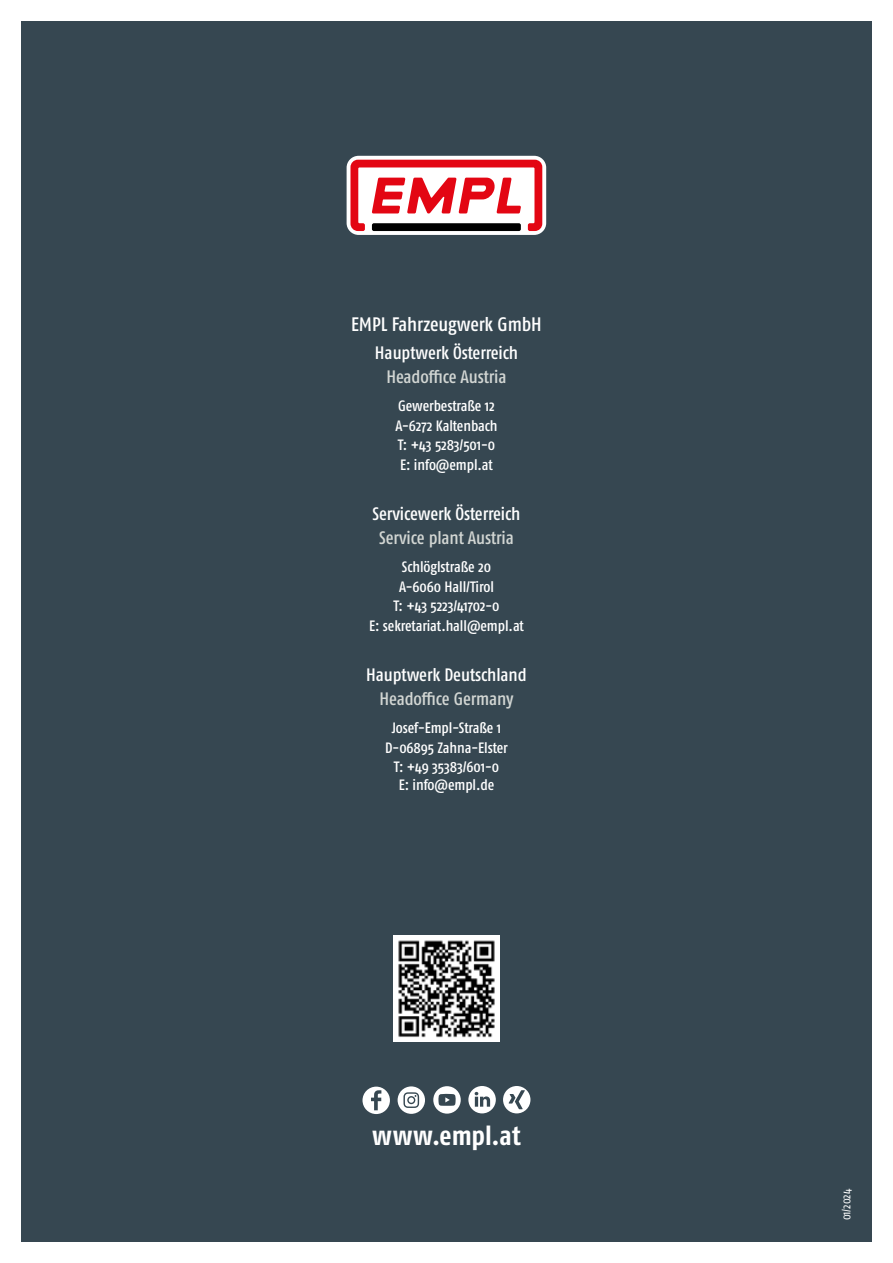
<style>
.page{position:relative;width:893px;height:1263px;background:#fff}
.page>*{position:absolute;margin:0;border:0;box-sizing:border-box;transform-origin:0 0}
.t1{font:700 condensed 27px "Fago Pro";letter-spacing:.005em;color:#fff}
.t2{font:500 condensed 19.5px "Fago Pro";letter-spacing:-.005em;color:#fff}
.t3{font:500 condensed 18px "Fago Pro";letter-spacing:-.005em;color:#fff}
.t4{font:500 condensed 18px "Fago Pro";letter-spacing:-.01em;color:#d2d6d3}
.t5{font:500 condensed 15px/19.5px "Fago Pro";letter-spacing:-.005em;color:#fff;text-align:center}
.t6{font:condensed 12px "Fago Pro";letter-spacing:-.005em;color:#fff}
</style>
<div class="page">
<div style="left:21px;top:21px;width:851px;height:1221px;background:#364751"></div>
<div style="left:347px;top:156px;width:199px;height:79px;background:linear-gradient(to right,#fff,#fff);border-radius:12px"></div>
<svg style="left:350px;top:160px;width:192px;height:71px;background:#de898e"></svg>
<img style="left:393px;top:935px;width:107px;height:107px">
<svg style="left:362px;top:1086px;width:28px;height:28px"></svg>
<svg style="left:433px;top:1086px;width:28px;height:27px"></svg>
<svg style="left:398px;top:1086px;width:27px;height:28px"></svg>
<svg style="left:468px;top:1086px;width:28px;height:27px"></svg>
<svg style="left:503px;top:1086px;width:27px;height:27px"></svg>
<h2 class="t2" style="left:351px;top:312px;width:192px">EMPL Fahrzeugwerk GmbH</h2>
<p class="t3" style="left:375px;top:342px;width:144px">Hauptwerk Österreich</p>
<p class="t4" style="left:386px;top:366px;width:121px">Headoffice Austria</p>
<p class="t5" style="left:395px;top:396px;width:103px">Gewerbestraße 12<br>A-6272 Kaltenbach<br>T: +43 5283/501-0<br>E: info@empl.at</p>
<p class="t3" style="left:373px;top:503px;width:149px">Servicewerk Österreich</p>
<p class="t4" style="left:379px;top:527px;width:136px">Service plant Austria</p>
<p class="t5" style="left:369px;top:557px;width:156px">Schlöglstraße 20<br>A-6060 Hall/Tirol<br>T: +43 5223/41702-0<br>E: sekretariat.hall@empl.at</p>
<p class="t3" style="left:366px;top:664px;width:162px">Hauptwerk Deutschland</p>
<p class="t4" style="left:380px;top:688px;width:135px">Headoffice Germany</p>
<p class="t5" style="left:385px;top:718px;width:124px">Josef-Empl-Straße 1<br>D-06895 Zahna-Elster<br>T: +49 35383/601-0</p>
<p class="t5" style="left:399px;top:775px;width:97px">E: info@empl.de</p>
<h1 class="t1" style="left:372px;top:1119px;width:150px">www.empl.at</h1>
<p class="t6" style="left:839px;top:1220px;width:33px;rotate:-90deg">01/2024</p>
</div>
